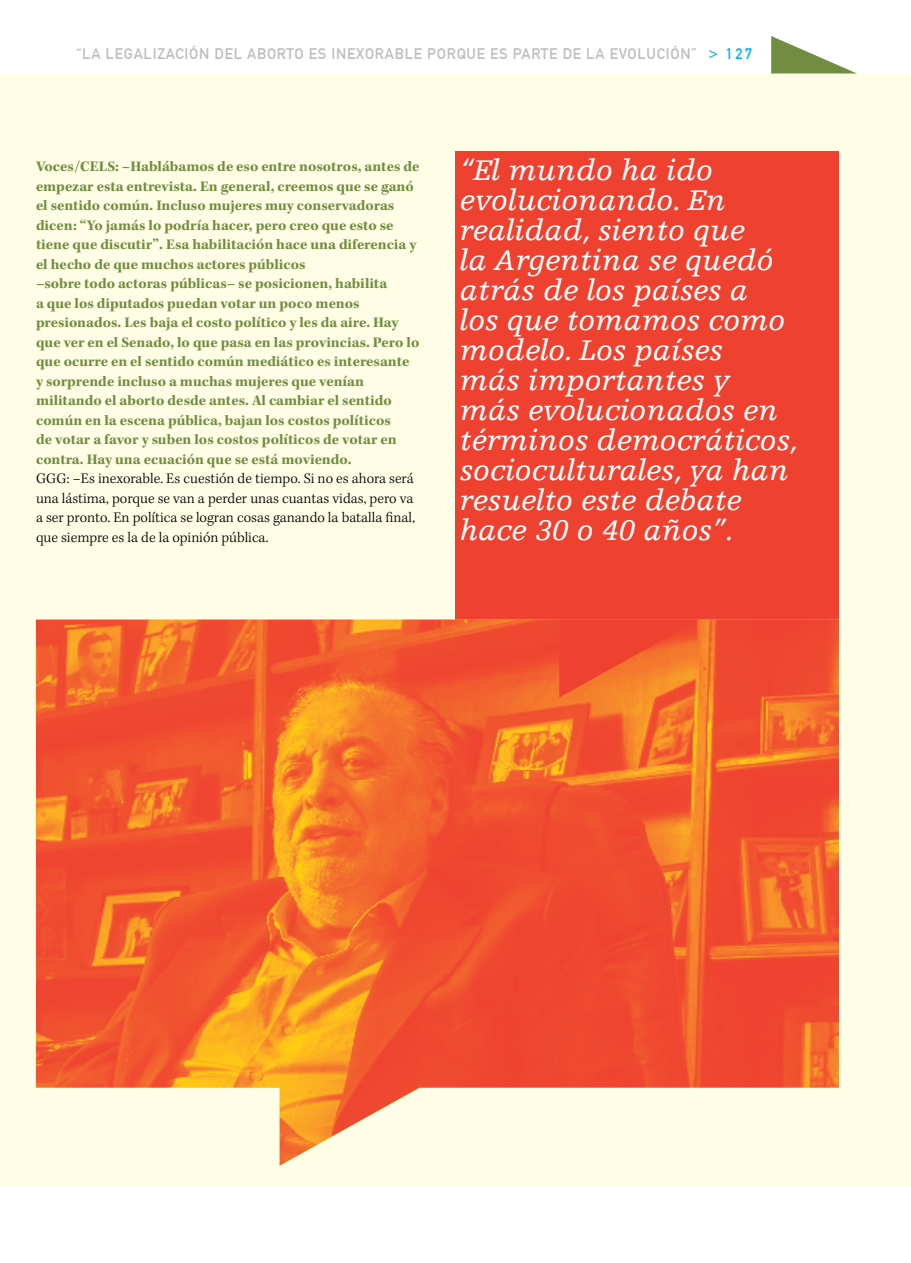
<style>
.page{position:relative;width:911px;height:1263px;background:#fff}
.page>*{position:absolute;margin:0;border:0;box-sizing:border-box;transform-origin:0 0}
.t1{font:italic 30px/30px "Egyptienne F";color:#fff}
.t2{font:700 15px/19.5px "Kepler Std";color:#718d41}
.t3{font:300 15px/19.5px "Kepler Std";color:#000;text-align:justify}
.t4{font:15px "DIN1451 Mittelschrift";letter-spacing:.05em;color:#bcbec0}
.s1{color:#00b3f0}
</style>
<div class="page">
<div style="left:0;top:73px;width:911px;height:1112px;background:#fffde5"></div>
<svg style="left:771px;top:36px;width:86px;height:38px"></svg>
<div style="left:455px;top:152px;width:384px;height:468px;background:#ef4130"></div>
<img style="left:36px;top:620px;width:803px;height:546px">
<svg style="left:559px;top:620px;width:140px;height:78px;background:#f15d2e"></svg>
<p class="t4" style="left:77px;top:45px;width:677px">“LA LEGALIZACIÓN DEL ABORTO ES INEXORABLE PORQUE ES PARTE DE LA EVOLUCIÓN” <span class="s1">&gt; 127</span></p>
<p class="t2" style="left:36px;top:157px;width:385px">Voces/CELS: –Hablábamos de eso entre nosotros, antes de empezar esta entrevista. En general, creemos que se ganó el sentido común. Incluso mujeres muy conservadoras dicen: “Yo jamás lo podría hacer, pero creo que esto se tiene que discutir”. Esa habilitación hace una diferencia y el hecho de que muchos actores públicos<br>–sobre todo actoras públicas– se posicionen, habilita<br>a que los diputados puedan votar un poco menos presionados. Les baja el costo político y les da aire. Hay que ver en el Senado, lo que pasa en las provincias. Pero lo que ocurre en el sentido común mediático es interesante y sorprende incluso a muchas mujeres que venían militando el aborto desde antes. Al cambiar el sentido común en la escena pública, bajan los costos políticos<br>de votar a favor y suben los costos políticos de votar en contra. Hay una ecuación que se está moviendo.</p>
<p class="t3" style="left:36px;top:469px;width:381px">GGG: –Es inexorable. Es cuestión de tiempo. Si no es ahora será una lástima, porque se van a perder unas cuantas vidas, pero va a ser pronto. En política se logran cosas ganando la batalla final, que siempre es la de la opinión pública.</p>
<p class="t1" style="left:460px;top:156px;width:340px">“El mundo ha ido evolucionando. En realidad, siento que<br>la Argentina se quedó atrás de los países a<br>los que tomamos como modelo. Los países<br>más importantes y<br>más evolucionados en términos democráticos, socioculturales, ya han resuelto este debate hace 30 o 40 años”.</p>
</div>
